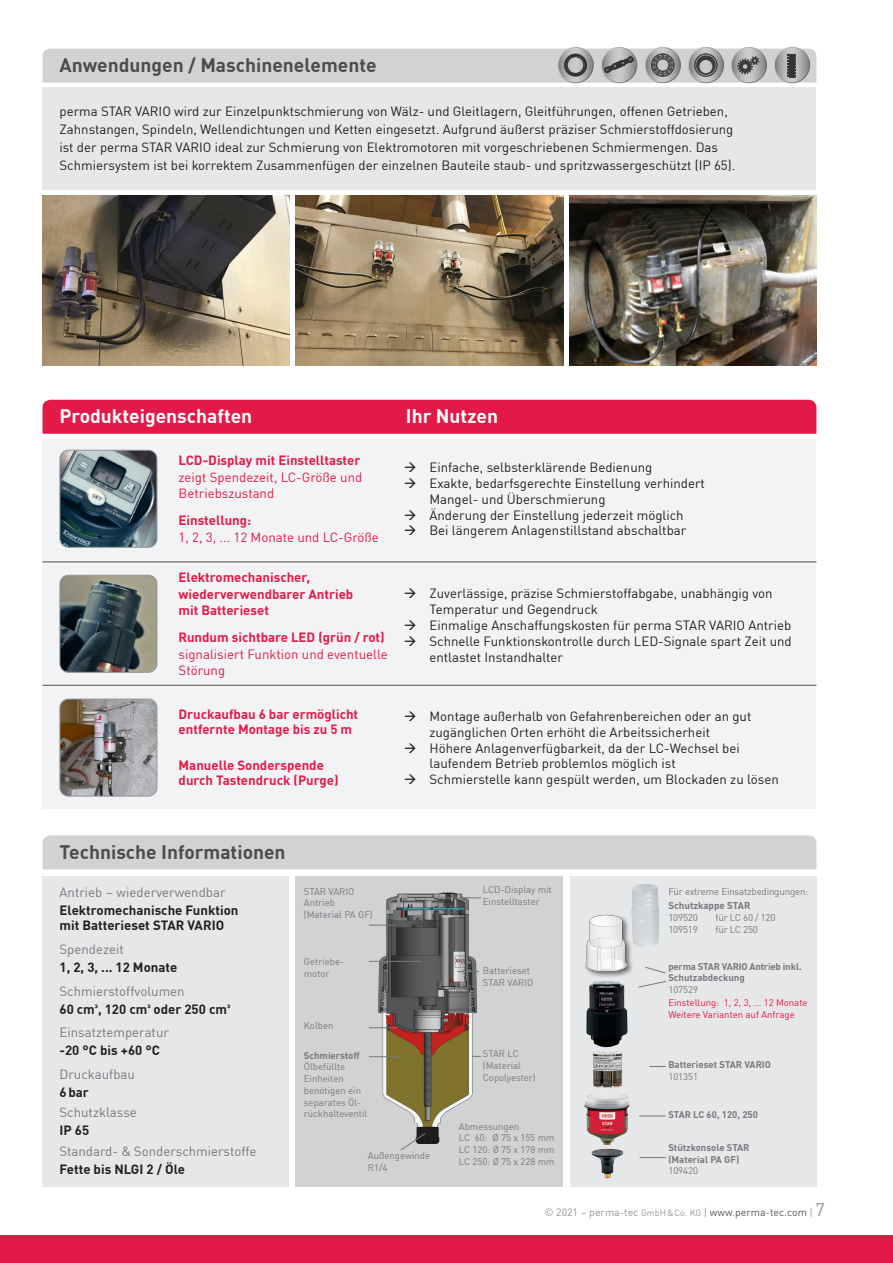
<style>
.page{position:relative;width:893px;height:1263px;background:#fff}
.page>*{position:absolute;margin:0;border:0;box-sizing:border-box;transform-origin:0 0}
._13pt_bold_85grau{font:700 19.2px "DIN Pro";color:#4b4c4d}
._13pt_bold_weiss_-_J{font:700 19.2px "DIN Pro";color:#fff}
._9pt_reg_100_schwarz{font:13.2px/15.9px "DIN Pro";color:#231f20}
._9pt_bold_rot{font:13.2px/16.5px "DIN Pro";color:#e31a47}
._9pt_bold_rot-2{font:700 13.2px/16.5px "DIN Pro";color:#e31a47}
.TechnischeDaten__hel{font:700 13.2px/18px "DIN Pro";color:#231f20}
._9pt_bold_100_schwar{font:700 13.2px/18px "DIN Pro";color:#231f20}
._9pt_bold_100_schwar-2{font:13.2px/18px "DIN Pro";color:#76787b}
.TechnischeDaten__hel-2{font:13.2px/18px "DIN Pro";color:#76787b}
.t1{font:10.5px "DIN Pro";color:#939598}
.Technische_Daten__Be{font:9.75px/13.5px "DIN Pro";letter-spacing:-.02em;color:#76787b}
.Technische_Daten__Be-2{font:9.6px/11.7px "DIN Pro";color:#76787b}
.Technische_Daten__bo{font:700 9.6px/11.7px "DIN Pro";color:#76787b}
._6_5_reg_rot{font:9.6px/11.2px "DIN Pro";color:#e31a47}
.s1{font-weight:700}
.s2{font-weight:400;color:#76787b}
.s3{font-weight:700;color:#231f20}
.s4{font-size:13.5px}
.s5{font-weight:400}
.s6{font-size:9px}
.s7{color:#57585a}
.s8{font-size:18px}
</style>
<div class="page">
<div style="left:43px;top:876px;width:246px;height:310px;background:#e6e7e9"></div>
<div style="left:296px;top:876px;width:267px;height:310px;background:#d1d2d4"></div>
<div style="left:570px;top:876px;width:246px;height:310px;background:#e6e7e9"></div>
<div style="left:43px;top:439px;width:773px;height:370px;background:#f2f3f4"></div>
<div style="left:43px;top:88px;width:773px;height:102px;background:#e6e7e9"></div>
<hr style="left:43px;top:685px;width:773px;height:1px;background:#4b4c4d">
<hr style="left:43px;top:561px;width:773px;height:1px;background:#4b4c4d">
<div style="left:43px;top:835px;width:773px;height:34px;background:#d1d2d4"></div>
<div style="left:43px;top:400px;width:773px;height:34px;background:#e31a47"></div>
<img style="left:43px;top:195px;width:246px;height:171px">
<img style="left:296px;top:195px;width:267px;height:171px">
<img style="left:570px;top:196px;width:246px;height:170px">
<img style="left:60px;top:699px;width:97px;height:97px">
<div style="left:60px;top:699px;width:97px;height:97px;border:1px solid #939598;border-radius:9px"></div>
<img style="left:60px;top:575px;width:97px;height:97px">
<div style="left:60px;top:575px;width:97px;height:98px;border:1px solid #939598;border-radius:9px"></div>
<img style="left:60px;top:450px;width:97px;height:97px">
<div style="left:60px;top:450px;width:97px;height:98px;border:1px solid #939598;border-radius:9px"></div>
<svg style="left:59px;top:511px;width:44px;height:27px"></svg>
<svg style="left:96px;top:587px;width:37px;height:23px"></svg>
<img style="left:378px;top:893px;width:98px;height:250px">
<img style="left:592px;top:1149px;width:31px;height:29px">
<img style="left:586px;top:981px;width:41px;height:67px">
<div style="left:584px;top:913px;width:50px;height:65px;background:#231f20;opacity:.6"></div>
<img style="left:586px;top:915px;width:40px;height:56px">
<img style="left:584px;top:1094px;width:46px;height:51px">
<svg style="left:611px;top:1142px;width:5px;height:3px"></svg>
<svg style="left:599px;top:1142px;width:5px;height:3px"></svg>
<img style="left:592px;top:1051px;width:30px;height:37px">
<img style="left:631px;top:884px;width:28px;height:64px">
<hr style="left:440px;top:897px;width:41px;height:1px;background:#76787b">
<svg style="left:457px;top:971px;width:22px;height:1px"></svg>
<hr style="left:369px;top:961px;width:52px;height:1px;background:#76787b">
<svg style="left:369px;top:1027px;width:29px;height:1px"></svg>
<svg style="left:638px;top:981px;width:28px;height:7px"></svg>
<svg style="left:639px;top:1115px;width:27px;height:1px"></svg>
<svg style="left:649px;top:1066px;width:17px;height:1px"></svg>
<svg style="left:640px;top:1157px;width:26px;height:1px"></svg>
<svg style="left:400px;top:1132px;width:26px;height:19px"></svg>
<svg style="left:645px;top:966px;width:21px;height:8px"></svg>
<svg style="left:369px;top:925px;width:26px;height:1px"></svg>
<svg style="left:43px;top:47px;width:773px;height:37px;background:#c7c7c9"></svg>
<hr style="left:369px;top:1056px;width:32px;height:1px;background:#76787b">
<div style="left:0;top:1235px;width:893px;height:28px;background:#e31a47"></div>
<p class="_13pt_bold_85grau" style="left:60px;top:50px;width:318px">Anwendungen / Maschinenelemente</p>
<p class="_9pt_reg_100_schwarz" style="left:60px;top:101px;width:677px;line-height:18px">perma STAR VARIO wird zur Einzelpunktschmierung von Wälz- und Gleitlagern, Gleitführungen, offenen Getrieben, Zahnstangen, Spindeln, Wellendichtungen und Ketten eingesetzt. Aufgrund äußerst präziser Schmierstoffdosierung ist der perma STAR VARIO ideal zur Schmierung von Elektromotoren mit vorgeschriebenen Schmiermengen. Das Schmiersystem ist bei korrektem Zusammenfügen der einzelnen Bauteile staub- und spritzwassergeschützt (IP 65).</p>
<p class="_13pt_bold_weiss_-_J" style="left:60px;top:401px;width:194px">Produkteigenschaften</p>
<p class="_13pt_bold_weiss_-_J" style="left:406px;top:401px;width:94px">Ihr Nutzen</p>
<p class="_9pt_bold_rot" style="left:179px;top:451px;width:185px"><span class="s1">LCD-Display mit Einstelltaster </span>zeigt Spendezeit, LC-Größe und<br>Betriebszustand</p>
<p class="_9pt_bold_rot" style="left:179px;top:511px;width:202px"><span class="s1">Einstellung:<br></span>1, 2, 3, ... 12 Monate und LC-Größe</p>
<p class="_9pt_bold_rot-2" style="left:179px;top:568px;width:176px">Elektromechanischer, wiederverwendbarer Antrieb mit Batterieset</p>
<p class="_9pt_bold_rot" style="left:179px;top:628px;width:211px"><span class="s1">Rundum sichtbare LED (grün / rot) </span>signalisiert Funktion und eventuelle<br>Störung</p>
<p class="_9pt_bold_rot-2" style="left:179px;top:706px;width:181px;line-height:15px">Druckaufbau 6 bar ermöglicht entfernte Montage bis zu 5 m</p>
<p class="_9pt_bold_rot-2" style="left:179px;top:757px;width:161px;line-height:15px">Manuelle Sonderspende durch Tastendruck (Purge)</p>
<p class="_13pt_bold_85grau" style="left:60px;top:837px;width:228px">Technische Informationen</p>
<p class="_9pt_reg_100_schwarz" style="left:429px;top:458px;width:224px">Einfache, selbsterklärende Bedienung</p>
<p class="_9pt_reg_100_schwarz" style="left:429px;top:474px;width:277px">Exakte, bedarfsgerechte Einstellung verhindert<br>Mangel- und Überschmierung</p>
<p class="_9pt_reg_100_schwarz" style="left:429px;top:506px;width:256px">Änderung der Einstellung jederzeit möglich</p>
<p class="_9pt_reg_100_schwarz" style="left:429px;top:522px;width:258px">Bei längerem Anlagenstillstand abschaltbar</p>
<p class="_9pt_reg_100_schwarz" style="left:429px;top:585px;width:345px">Zuverlässige, präzise Schmierstoffabgabe, unabhängig von<br>Temperatur und Gegendruck</p>
<p class="_9pt_reg_100_schwarz" style="left:429px;top:616px;width:363px">Einmalige Anschaffungskosten für perma STAR VARIO Antrieb</p>
<p class="_9pt_reg_100_schwarz" style="left:429px;top:632px;width:364px">Schnelle Funktionskontrolle durch LED-Signale spart Zeit und entlastet Instandhalter</p>
<p class="_9pt_reg_100_schwarz" style="left:429px;top:707px;width:323px">Montage außerhalb von Gefahrenbereichen oder an gut zugänglichen Orten erhöht die Arbeitssicherheit</p>
<p class="_9pt_reg_100_schwarz" style="left:429px;top:739px;width:312px">Höhere Anlagenverfügbarkeit, da der LC-Wechsel bei laufendem Betrieb problemlos möglich ist</p>
<p class="_9pt_reg_100_schwarz" style="left:429px;top:771px;width:351px">Schmierstelle kann gespült werden, um Blockaden zu lösen</p>
<p class="TechnischeDaten__hel" style="left:60px;top:883px;width:180px"><span class="s2">Antrieb – wiederverwendbar<br></span>Elektromechanische Funktion</p>
<p class="TechnischeDaten__hel" style="left:60px;top:916px;width:166px">mit Batterieset STAR VARIO</p>
<p class="_9pt_bold_100_schwar" style="left:60px;top:939px;width:119px"><span class="s2">Spendezeit<br></span>1, 2, 3, ... 12 Monate</p>
<p class="_9pt_bold_100_schwar" style="left:60px;top:981px;width:172px"><span class="s2">Schmierstoffvolumen<br></span>60 cm³, 120 cm³ oder 250 cm³</p>
<p class="_9pt_bold_100_schwar-2" style="left:60px;top:1022px;width:111px">Einsatztemperatur <span class="s3">-20 °C bis +60 °C</span></p>
<p class="_9pt_bold_100_schwar-2" style="left:60px;top:1064px;width:77px">Druckaufbau<br><span class="s3">6bar</span></p>
<p class="_9pt_bold_100_schwar-2" style="left:60px;top:1102px;width:79px">Schutzklass<span class="s4">e<br></span><span class="s3">IP 65</span></p>
<p class="TechnischeDaten__hel-2" style="left:60px;top:1141px;width:198px">Standard- &amp; Sonderschmierstoffe<br><span class="s3">Fette bis NLGI 2 / Öle</span></p>
<p class="Technische_Daten__Be-2" style="left:304px;top:885px;width:70px">STAR VARIO<br>Antrieb (Material PA GF)</p>
<p class="Technische_Daten__Be-2" style="left:304px;top:955px;width:42px">Getriebe&shy;motor</p>
<p class="Technische_Daten__Be-2" style="left:304px;top:1019px;width:31px">Kolben</p>
<p class="Technische_Daten__bo" style="left:304px;top:1048px;width:57px">Schmierstoff</p>
<p class="Technische_Daten__Be-2" style="left:304px;top:1060px;width:65px">Ölbefüllte<br>Einheiten benötigen ein separates Öl&shy;rückhalteventil</p>
<p class="Technische_Daten__Be-2" style="left:368px;top:1149px;width:64px">Außengewinde<br>R1/4</p>
<p class="Technische_Daten__Be-2" style="left:483px;top:883px;width:70px">LCD-Display mit<br>Einstelltaster</p>
<p class="Technische_Daten__Be-2" style="left:483px;top:964px;width:52px">Batterieset<br>STAR VARIO</p>
<p class="Technische_Daten__Be-2" style="left:483px;top:1047px;width:54px">STAR LC (Material<br>Copolyester)</p>
<p class="Technische_Daten__Be-2" style="left:459px;top:1120px;width:62px">Abmessungen</p>
<p class="Technische_Daten__Be-2" style="left:459px;top:1131px;width:97px">LC 60: Ø 75 x 155 mm</p>
<p class="Technische_Daten__Be-2" style="left:459px;top:1143px;width:97px">LC 120: Ø 75 x 178 mm</p>
<p class="Technische_Daten__Be-2" style="left:459px;top:1155px;width:97px">LC 250: Ø 75 x 228 mm</p>
<p class="Technische_Daten__Be" style="left:668px;top:884px;width:141px">Für extreme Einsatzbedingungen:<br><span class="s1">Schutzkappe STAR</span></p>
<p class="Technische_Daten__Be" style="left:668px;top:910px;width:31px">109520</p>
<p class="Technische_Daten__Be" style="left:716px;top:910px;width:61px">für LC 60 / 120</p>
<p class="Technische_Daten__Be" style="left:668px;top:922px;width:31px">109519</p>
<p class="Technische_Daten__Be" style="left:716px;top:922px;width:44px">für LC 250</p>
<p class="Technische_Daten__bo" style="left:668px;top:960px;width:135px">perma STAR VARIO Antrieb inkl.<br>Schutzabdeckung<br><span class="s5">107529</span></p>
<p class="_6_5_reg_rot" style="left:668px;top:996px;width:141px">Einstellung: 1, 2, 3, ... 12 Monate<br>Weitere Varianten auf Anfrage</p>
<p class="Technische_Daten__bo" style="left:668px;top:1058px;width:104px">Batterieset STAR VARIO<br><span class="s5">101351</span></p>
<p class="Technische_Daten__bo" style="left:668px;top:1108px;width:91px">STAR LC 60, 120, 250</p>
<p class="Technische_Daten__bo" style="left:668px;top:1141px;width:83px">Stützkonsole STAR (Material PA GF)<br><span class="s5">109420</span></p>
<p class="t1" style="left:544px;top:1204px;width:282px">© 2021 – perma-tec <span class="s6">GmbH&amp;Co. KG</span> | <span class="s7">www.perma-tec.com</span> | <span class="s8">7</span></p>
</div>
